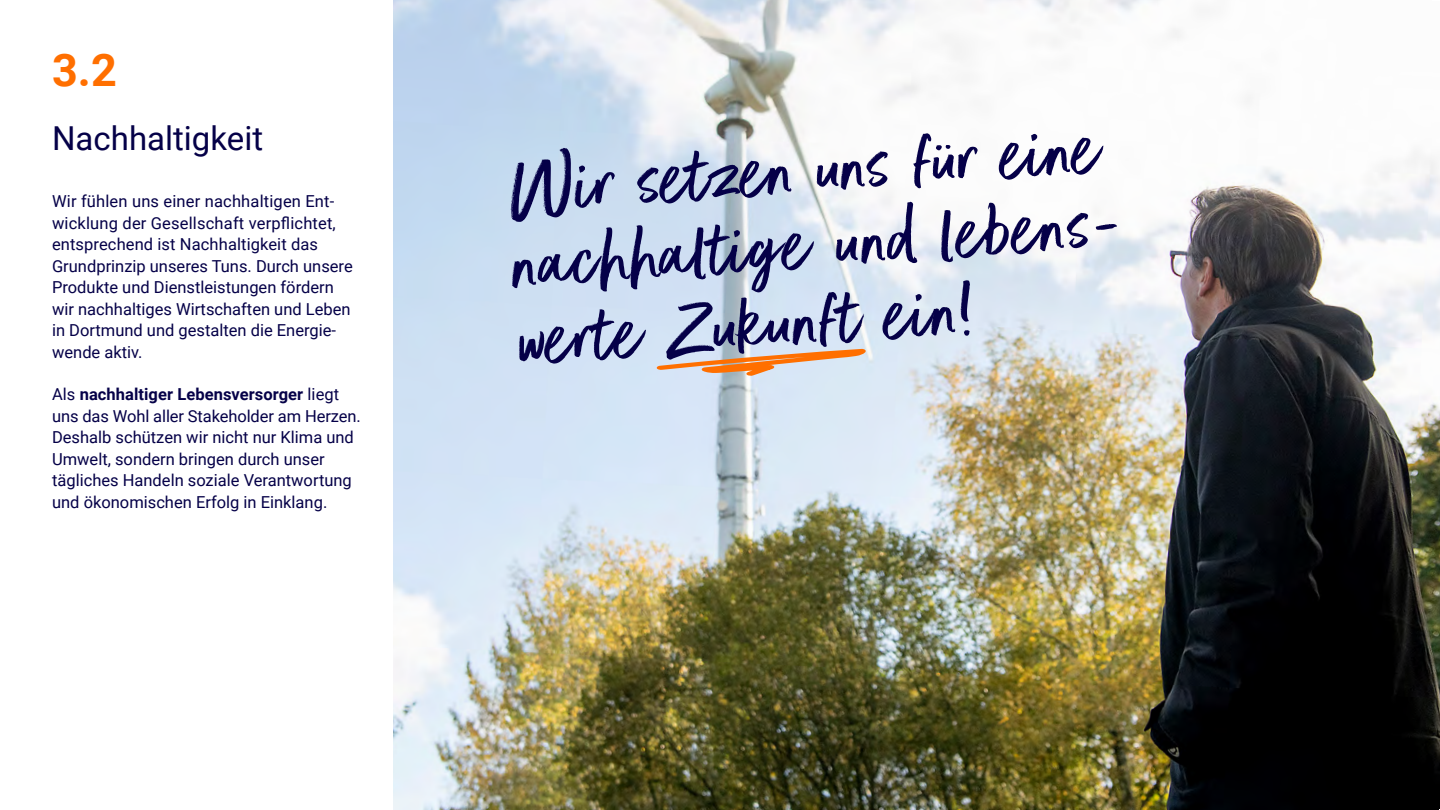
<style>
.page{position:relative;width:1440px;height:810px;background:#fff}
.page>*{position:absolute;margin:0;border:0;box-sizing:border-box;transform-origin:0 0}
.t1{font:88.5px/75.8px "Better Times";color:#050048}
.t2{font:700 45px "Roboto";color:#ff6f00}
.t3{font:33px "Roboto";color:#050048}
.t4{font:16.5px/21.5px "Roboto";color:#050048}
.s1{font-weight:700}
</style>
<div class="page">
<img style="left:394px;top:0;width:1046px;height:810px">
<svg style="left:656px;top:349px;width:210px;height:27px;background:#e1bda5"></svg>
<h2 class="t2" style="left:52px;top:38px;width:66px">3.2</h2>
<h3 class="t3" style="left:52px;top:115px;width:213px">Nachhaltigkeit</h3>
<p class="t4" style="left:52px;top:190px;width:302px">Wir fühlen uns einer nachhaltigen Ent&shy;wicklung der Gesellschaft verpflichtet, entsprechend ist Nachhaltigkeit das Grundprinzip unseres Tuns. Durch unsere Produkte und Dienstleistungen fördern wir nachhaltiges Wirtschaften und Leben in Dortmund und gestalten die Energie&shy;wende aktiv.</p>
<p class="t4" style="left:52px;top:383px;width:310px">Als <span class="s1">nachhaltiger Lebensversorger</span> liegt uns das Wohl aller Stakeholder am Herzen.<br>Deshalb schützen wir nicht nur Klima und Umwelt, sondern bringen durch unser tägliches Handeln soziale Verantwortung und ökonomischen Erfolg in Einklang.</p>
<h1 class="t1" style="left:507px;top:156px;width:626px;rotate:-4deg">Wir setzen uns für eine nachhaltige und lebens&shy;werte Zukunft ein!</h1>
</div>
